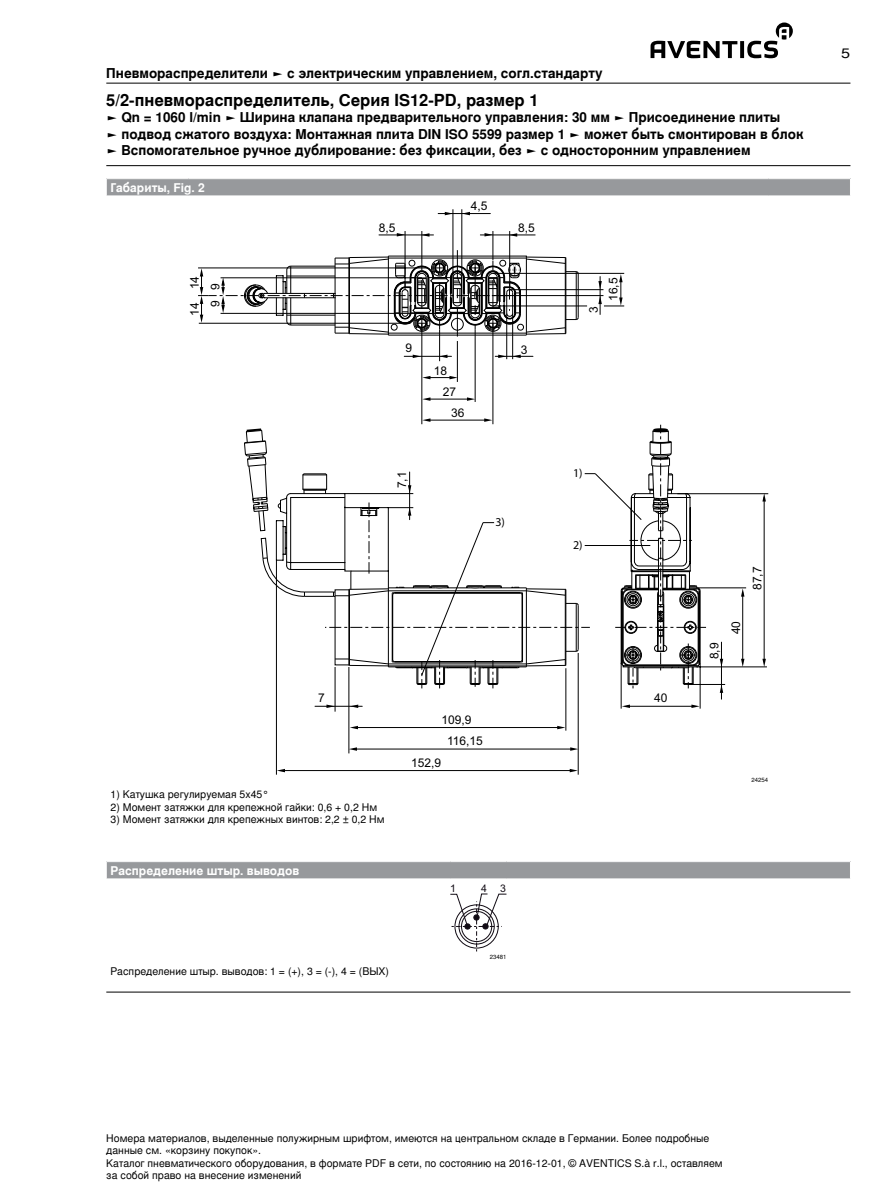
<style>
.page{position:relative;width:893px;height:1191px;background:#fff}
.page>*{position:absolute;margin:0;border:0;box-sizing:border-box;transform-origin:0 0}
.t1{font:700 16.5px "Nimbus Sans Global";color:#000}
.t2{font:700 13.5px/16.5px "Nimbus Sans Global";color:#000}
.t3{font:13.5px "Nimbus Sans Global";color:#000;scale:1.2 1}
.t4{font:12px "Arial";color:#000}
.t5{font:700 12px "Nimbus Sans Global";color:#fff}
.t6{font:12px "Myriad Pro";color:#000}
.t7{font:10.5px/12.6px "Nimbus Sans Global";color:#000}
.t8{font:10.5px "Arial";color:#110b14}
.t9{font:6px "Nimbus Sans Global";color:#000}
</style>
<div class="page">
<svg style="left:650px;top:23px;width:143px;height:35px"></svg>
<hr style="left:106px;top:83px;width:744px;height:1px;background:#000">
<hr style="left:106px;top:165px;width:744px;height:1px;background:#000">
<div style="left:106px;top:179px;width:744px;height:17px;background:#97999c"></div>
<svg style="left:106px;top:179px;width:1px;height:17px"></svg>
<hr style="left:453px;top:209px;width:1px;height:69px;background:#000">
<hr style="left:462px;top:209px;width:1px;height:69px;background:#000">
<hr style="left:438px;top:213px;width:52px;height:1px;background:#000">
<svg style="left:445px;top:212px;width:8px;height:3px"></svg>
<svg style="left:462px;top:212px;width:8px;height:3px"></svg>
<hr style="left:276px;top:560px;width:1px;height:214px;background:#000">
<hr style="left:335px;top:667px;width:1px;height:44px;background:#000">
<hr style="left:349px;top:667px;width:1px;height:86px;background:#000">
<hr style="left:566px;top:668px;width:1px;height:62px;background:#000">
<hr style="left:578px;top:653px;width:1px;height:121px;background:#000">
<hr style="left:689px;top:684px;width:36px;height:1px;background:#000">
<hr style="left:696px;top:666px;width:71px;height:1px;background:#000">
<hr style="left:621px;top:663px;width:1px;height:45px;background:#000">
<hr style="left:697px;top:587px;width:49px;height:1px;background:#000">
<hr style="left:700px;top:663px;width:1px;height:45px;background:#000">
<hr style="left:677px;top:493px;width:91px;height:1px;background:#000">
<hr style="left:721px;top:642px;width:1px;height:57px;background:#000">
<svg style="left:720px;top:687px;width:3px;height:6px"></svg>
<svg style="left:720px;top:659px;width:3px;height:8px"></svg>
<hr style="left:764px;top:497px;width:1px;height:164px;background:#000">
<svg style="left:762px;top:493px;width:4px;height:8px"></svg>
<svg style="left:762px;top:659px;width:4px;height:8px"></svg>
<hr style="left:742px;top:592px;width:1px;height:69px;background:#000">
<svg style="left:741px;top:588px;width:3px;height:8px"></svg>
<svg style="left:741px;top:659px;width:3px;height:8px"></svg>
<hr style="left:627px;top:706px;width:65px;height:1px;background:#000">
<svg style="left:691px;top:704px;width:9px;height:4px"></svg>
<svg style="left:622px;top:704px;width:8px;height:4px"></svg>
<hr style="left:315px;top:706px;width:47px;height:1px;background:#000">
<svg style="left:326px;top:704px;width:9px;height:4px"></svg>
<svg style="left:350px;top:704px;width:8px;height:4px"></svg>
<hr style="left:355px;top:727px;width:203px;height:1px;background:#000">
<svg style="left:557px;top:726px;width:8px;height:3px"></svg>
<svg style="left:350px;top:726px;width:8px;height:3px"></svg>
<hr style="left:282px;top:770px;width:289px;height:1px;background:#000">
<svg style="left:570px;top:769px;width:8px;height:3px"></svg>
<svg style="left:277px;top:769px;width:8px;height:3px"></svg>
<hr style="left:354px;top:749px;width:217px;height:1px;background:#000">
<svg style="left:570px;top:747px;width:8px;height:4px"></svg>
<svg style="left:349px;top:747px;width:8px;height:4px"></svg>
<svg style="left:198px;top:231px;width:508px;height:457px"></svg>
<div style="left:106px;top:861px;width:744px;height:18px;background:#97999c"></div>
<hr style="left:106px;top:861px;width:344px;height:1px;background:#fff">
<svg style="left:106px;top:861px;width:1px;height:17px"></svg>
<hr style="left:450px;top:861px;width:56px;height:1px;background:#fff">
<hr style="left:506px;top:861px;width:344px;height:1px;background:#fff">
<hr style="left:106px;top:878px;width:344px;height:1px;background:#fff">
<hr style="left:450px;top:878px;width:56px;height:1px;background:#fff">
<hr style="left:506px;top:878px;width:344px;height:1px;background:#fff">
<svg style="left:450px;top:893px;width:56px;height:58px"></svg>
<hr style="left:106px;top:991px;width:744px;height:1px;background:#000">
<p class="t2" style="left:106px;top:65px;width:498px">Пневмораспределители ► с электрическим управлением, согл.стандарту</p>
<h1 class="t1" style="left:106px;top:87px;width:434px">5/2-пневмораспределитель, Cерия IS12-PD, размер 1</h1>
<p class="t2" style="left:106px;top:109px;width:699px">► Qn = 1060 l/min ► Ширина клапана предварительного управления: 30 мм ► Присоединение плиты<br>► подвод сжатого воздуха: Монтажная плита DIN ISO 5599 размер 1 ► может быть смонтирован в блок ► Вспомогательное ручное дублирование: без фиксации, без ► с односторонним управлением</p>
<p class="t5" style="left:111px;top:178px;width:96px">Габариты, Fig. 2</p>
<p class="t4" style="left:187px;top:316px;width:41px;rotate:-90deg">14 14</p>
<p class="t4" style="left:207px;top:290px;width:8px;rotate:-90deg">9</p>
<p class="t4" style="left:207px;top:307px;width:8px;rotate:-90deg">9</p>
<p class="t4" style="left:471px;top:198px;width:18px">4,5</p>
<p class="t4" style="left:379px;top:220px;width:18px">8,5</p>
<p class="t4" style="left:518px;top:220px;width:18px">8,5</p>
<p class="t4" style="left:405px;top:340px;width:8px">9</p>
<p class="t4" style="left:521px;top:342px;width:8px">3</p>
<p class="t4" style="left:394px;top:488px;width:18px;rotate:-90deg">7,1</p>
<p class="t4" style="left:434px;top:362px;width:15px">18</p>
<p class="t4" style="left:443px;top:384px;width:15px">27</p>
<p class="t4" style="left:451px;top:405px;width:15px">36</p>
<p class="t6" style="left:495px;top:515px;width:11px">3)</p>
<p class="t4" style="left:586px;top:313px;width:8px;rotate:-90deg">3</p>
<p class="t4" style="left:605px;top:301px;width:25px;rotate:-90deg">16,5</p>
<p class="t6" style="left:573px;top:465px;width:11px">1)</p>
<p class="t6" style="left:573px;top:537px;width:11px">2)</p>
<p class="t4" style="left:318px;top:690px;width:8px">7</p>
<p class="t4" style="left:654px;top:690px;width:15px">40</p>
<p class="t4" style="left:441px;top:711px;width:32px">109,9</p>
<p class="t4" style="left:411px;top:754px;width:32px">152,9</p>
<p class="t4" style="left:447px;top:733px;width:37px">116,15</p>
<p class="t7" style="left:111px;top:787px;width:160px">1) Катушка регулируемая 5x45°</p>
<p class="t7" style="left:111px;top:800px;width:268px">2) Момент затяжки для крепежной гайки: 0,6 + 0,2 Нм</p>
<p class="t7" style="left:111px;top:812px;width:276px">3) Момент затяжки для крепежных винтов: 2,2 ± 0,2 Нм</p>
<p class="t5" style="left:111px;top:861px;width:190px">Распределение штыр. выводов</p>
<p class="t7" style="left:111px;top:964px;width:280px">Распределение штыр. выводов: 1 = (+), 3 = (-), 4 = (ВЫХ)</p>
<p class="t8" style="left:450px;top:882px;width:7px">1</p>
<p class="t8" style="left:481px;top:881px;width:7px">4</p>
<p class="t8" style="left:500px;top:881px;width:7px">3</p>
<p class="t9" style="left:490px;top:952px;width:18px">23481</p>
<p class="t4" style="left:749px;top:590px;width:25px;rotate:-90deg">87,7</p>
<p class="t4" style="left:706px;top:659px;width:18px;rotate:-90deg">8,9</p>
<p class="t4" style="left:728px;top:634px;width:15px;rotate:-90deg">40</p>
<p class="t9" style="left:752px;top:775px;width:18px">24254</p>
<p class="t3" style="left:841px;top:43px;width:9px">5</p>
<p class="t7" style="left:106px;top:1131px;width:618px">Номера материалов, выделенные полужирным шрифтом, имеются на центральном складе в Германии. Более подробные данные см. «корзину покупок».<br>Каталог пневматического оборудования, в формате PDF в сети, по состоянию на 2016-12-01, © AVENTICS S.à r.l., оставляем за собой право на внесение изменений</p>
</div>
